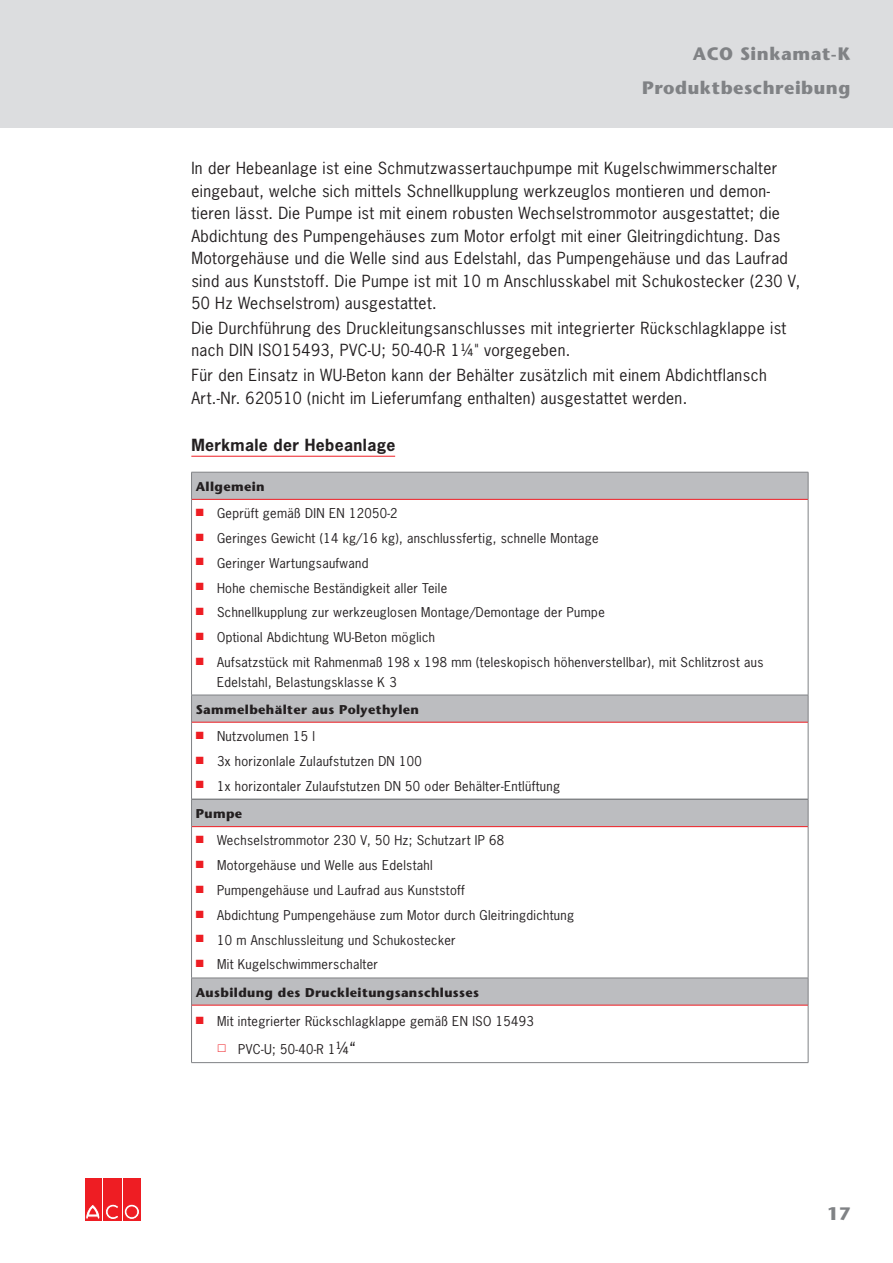
<style>
.page{position:relative;width:893px;height:1263px;background:#fff}
.page>*{position:absolute;margin:0;border:0;box-sizing:border-box;transform-origin:0 0}
.t1{font:700 18px "Stone Sans";letter-spacing:.03em;color:#808285}
.t2{font:15.75px/22.5px "News Gothic";letter-spacing:.025em;color:#231f20}
.t3{font:700 15.75px "News Gothic";letter-spacing:.025em;color:#231f20}
.t4{font:12.75px/19.5px "News Gothic";letter-spacing:.025em;color:#231f20}
.t5{font:700 12.75px "Stone Sans";letter-spacing:.03em;color:#231f20}
.s1{font-size:15.75px}
</style>
<div class="page">
<div style="left:0;top:0;width:893px;height:128px;background:#dcdddf"></div>
<div style="left:85px;top:1178px;width:17px;height:42px;background:#ee1d23"></div>
<div style="left:103px;top:1178px;width:18px;height:42px;background:#ee1d23"></div>
<svg style="left:86px;top:1204px;width:32px;height:15px"></svg>
<div style="left:123px;top:1178px;width:17px;height:42px;background:#ee1d23"></div>
<svg style="left:124px;top:1204px;width:15px;height:15px"></svg>
<div style="left:124px;top:1204px;width:16px;height:15px;border:1px solid #ee1d23;border-radius:50%"></div>
<div style="left:127px;top:1207px;width:10px;height:10px;background:#ee1d23;border-radius:50%"></div>
<div style="left:127px;top:1207px;width:10px;height:10px;border:1px solid #ee1d23;border-radius:50%"></div>
<hr style="left:191px;top:456px;width:204px;height:1px;background:#ee1d23">
<svg style="left:192px;top:473px;width:616px;height:249px"></svg>
<hr style="left:191px;top:472px;width:617px;height:1px;background:#808285">
<hr style="left:191px;top:499px;width:1px;height:196px;background:#808285">
<hr style="left:808px;top:499px;width:1px;height:196px;background:#808285">
<hr style="left:191px;top:695px;width:617px;height:1px;background:#808285">
<hr style="left:191px;top:722px;width:1px;height:77px;background:#808285">
<hr style="left:808px;top:722px;width:1px;height:77px;background:#808285">
<hr style="left:192px;top:499px;width:616px;height:1px;background:#ee1d23">
<hr style="left:192px;top:722px;width:616px;height:1px;background:#ee1d23">
<svg style="left:191px;top:472px;width:1px;height:27px"></svg>
<svg style="left:808px;top:472px;width:1px;height:27px"></svg>
<svg style="left:191px;top:695px;width:1px;height:27px"></svg>
<svg style="left:808px;top:695px;width:1px;height:27px"></svg>
<svg style="left:192px;top:800px;width:616px;height:205px"></svg>
<hr style="left:191px;top:799px;width:617px;height:1px;background:#808285">
<hr style="left:191px;top:827px;width:1px;height:151px;background:#808285">
<hr style="left:808px;top:827px;width:1px;height:151px;background:#808285">
<hr style="left:191px;top:978px;width:617px;height:1px;background:#808285">
<hr style="left:191px;top:1005px;width:1px;height:57px;background:#808285">
<hr style="left:808px;top:1005px;width:1px;height:57px;background:#808285">
<hr style="left:191px;top:1062px;width:617px;height:1px;background:#808285">
<hr style="left:192px;top:826px;width:616px;height:1px;background:#ee1d23">
<hr style="left:192px;top:1005px;width:616px;height:1px;background:#ee1d23">
<svg style="left:191px;top:800px;width:1px;height:27px"></svg>
<svg style="left:808px;top:800px;width:1px;height:27px"></svg>
<svg style="left:191px;top:978px;width:1px;height:27px"></svg>
<svg style="left:808px;top:978px;width:1px;height:27px"></svg>
<h1 class="t1" style="left:693px;top:43px;width:159px">ACO Sinkamat-K</h1>
<h1 class="t1" style="left:642px;top:76px;width:210px">Produktbeschreibung</h1>
<p class="t2" style="left:191px;top:157px;width:610px">In der Hebeanlage ist eine Schmutzwassertauchpumpe mit Kugelschwimmerschalter eingebaut, welche sich mittels Schnellkupplung werkzeuglos montieren und demon&shy;tieren lässt. Die Pumpe ist mit einem robusten Wechselstrommotor ausgestattet; die Abdichtung des Pumpengehäuses zum Motor erfolgt mit einer Gleitringdichtung. Das Motorgehäuse und die Welle sind aus Edelstahl, das Pumpengehäuse und das Laufrad sind aus Kunststoff. Die Pumpe ist mit 10 m Anschlusskabel mit Schukostecker (230 V, 50 Hz Wechselstrom) ausgestattet.</p>
<p class="t2" style="left:191px;top:317px;width:597px">Die Durchführung des Druckleitungsanschlusses mit integrierter Rückschlagklappe ist nach DIN ISO15493, PVC-U; 50-40-R 1¼" vorgegeben.</p>
<p class="t2" style="left:191px;top:364px;width:577px">Für den Einsatz in WU-Beton kann der Behälter zusätzlich mit einem Abdichtflansch<br>Art.-Nr. 620510 (nicht im Lieferumfang enthalten) ausgestattet werden.</p>
<p class="t3" style="left:191px;top:434px;width:206px">Merkmale der Hebeanlage</p>
<p class="t5" style="left:196px;top:478px;width:70px">Allgemein</p>
<p class="t4" style="left:196px;top:503px;width:203px"><sup>■</sup> Geprüft gemäß DIN EN 12050-2</p>
<p class="t4" style="left:196px;top:528px;width:404px"><sup>■</sup> Geringes Gewicht (14 kg/16 kg), anschlussfertig, schnelle Montage</p>
<p class="t4" style="left:196px;top:553px;width:174px"><sup>■</sup> Geringer Wartungsaufwand</p>
<p class="t4" style="left:196px;top:578px;width:253px"><sup>■</sup> Hohe chemische Beständigkeit aller Teile</p>
<p class="t4" style="left:196px;top:603px;width:411px"><sup>■</sup> Schnellkupplung zur werkzeuglosen Montage/Demontage der Pumpe</p>
<p class="t4" style="left:196px;top:627px;width:241px"><sup>■</sup> Optional Abdichtung WU-Beton möglich</p>
<p class="t4" style="left:217px;top:652px;width:548px;text-indent:-21px"><sup>■</sup> Aufsatzstück mit Rahmenmaß 198 x 198 mm (teleskopisch höhenverstellbar), mit Schlitzrost aus<br>Edelstahl, Belastungsklasse K 3</p>
<p class="t5" style="left:196px;top:701px;width:225px">Sammelbehälter aus Polyethylen</p>
<p class="t4" style="left:196px;top:726px;width:121px"><sup>■</sup> Nutzvolumen 15 l</p>
<p class="t4" style="left:196px;top:751px;width:228px"><sup>■</sup> 3x horizonlale Zulaufstutzen DN 100</p>
<p class="t4" style="left:196px;top:776px;width:366px"><sup>■</sup> 1x horizontaler Zulaufstutzen DN 50 oder Behälter-Entlüftung</p>
<p class="t5" style="left:196px;top:806px;width:48px">Pumpe</p>
<p class="t4" style="left:196px;top:831px;width:310px"><sup>■</sup> Wechselstrommotor 230 V, 50 Hz; Schutzart IP 68</p>
<p class="t4" style="left:196px;top:855px;width:238px"><sup>■</sup> Motorgehäuse und Welle aus Edelstahl</p>
<p class="t4" style="left:196px;top:880px;width:271px"><sup>■</sup> Pumpengehäuse und Laufrad aus Kunststoff</p>
<p class="t4" style="left:196px;top:905px;width:380px"><sup>■</sup> Abdichtung Pumpengehäuse zum Motor durch Gleitringdichtung</p>
<p class="t4" style="left:196px;top:930px;width:261px"><sup>■</sup> 10 m Anschlussleitung und Schukostecker</p>
<p class="t4" style="left:196px;top:955px;width:184px"><sup>■</sup> Mit Kugelschwimmerschalter</p>
<p class="t5" style="left:196px;top:984px;width:285px">Ausbildung des Druckleitungsanschlusses</p>
<p class="t4" style="left:238px;top:1007px;width:297px;line-height:27.8px;text-indent:-43px"><sup>■</sup> Mit integrierter Rückschlagklappe gemäß EN ISO 15493<br>PVC-U; 50-40-R 1<span class="s1">¼“</span></p>
<h1 class="t1" style="left:827px;top:1203px;width:25px">17</h1>
</div>
